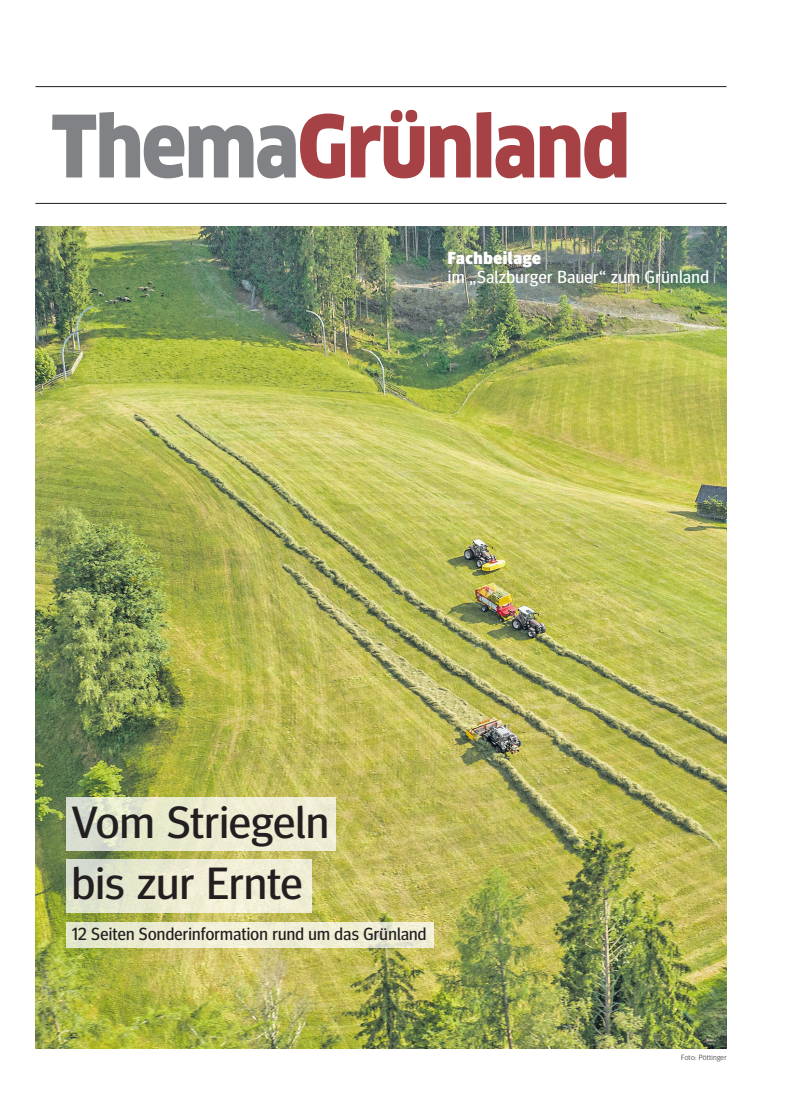
<style>
.page{position:relative;width:801px;height:1117px;background:#fff}
.page>*{position:absolute;margin:0;border:0;box-sizing:border-box;transform-origin:0 0}
.t1{font:900 83.75px "Clan OT";letter-spacing:-.02em;color:#a64145;scale:.9 1}
.t2{font:45px/60.8px "Meta Head OT";letter-spacing:.005em;color:#231f20;scale:1.05 1}
.t3{font:17.5px "Meta Head OT";letter-spacing:.015em;color:#231f20}
.t4{font:17.5px "Meta Head OT";letter-spacing:.025em;color:#fff}
.t5{font:900 17.5px "Meta Head OT";letter-spacing:.035em;color:#fff}
.t6{font:300 7.5px "Meta Head OT";letter-spacing:.03em;color:#231f20;scale:1.05 1}
.s1{color:#808285}
</style>
<div class="page">
<hr style="left:35px;top:86px;width:691px;height:1px;background:#231f20">
<hr style="left:35px;top:203px;width:691px;height:1px;background:#231f20">
<img style="left:35px;top:226px;width:691px;height:822px">
<svg style="left:66px;top:797px;width:269px;height:53px;background:#e8e9d1"></svg>
<div style="left:66px;top:858px;width:246px;height:54px;background:linear-gradient(to right,#dde2cc,#f7f3d9)"></div>
<svg style="left:66px;top:921px;width:367px;height:26px;background:#ebeace"></svg>
<h1 class="t1" style="left:51px;top:97px;width:645px"><span class="s1">Thema</span>Grünland</h1>
<p class="t5" style="left:448px;top:247px;width:94px">Fachbeilage</p>
<p class="t4" style="left:448px;top:266px;width:263px">im „Salzburger Bauer“ zum Grünland</p>
<h2 class="t2" style="left:72px;top:792px;width:246px">Vom Striegeln bis zur Ernte</h2>
<p class="t3" style="left:72px;top:923px;width:356px">12 Seiten Sonderinformation rund um das Grünland</p>
<p class="t6" style="left:681px;top:1052px;width:45px">Foto: Pöttinger</p>
</div>
